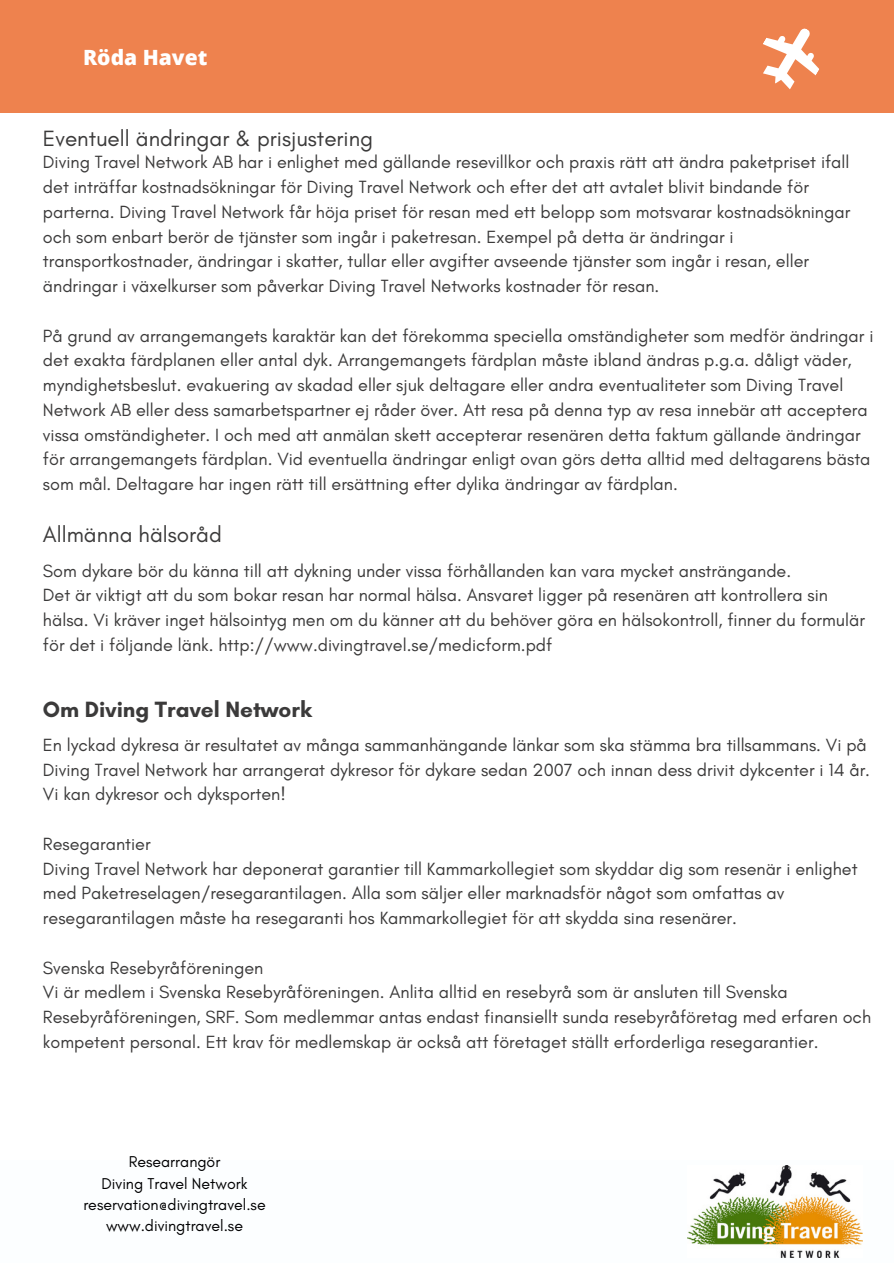
<style>
.page{position:relative;width:894px;height:1264px;background:#fff}
.page>*{position:absolute;margin:0;border:0;box-sizing:border-box;transform-origin:0 0}
.t1{font:22.5px "Glacial Indifference";color:#3b3a3a}
.t2{font:700 22.5px "Glacial Indifference";color:#3b3a3a}
.t3{font:800 21px "Open Sans";color:#fff}
.t4{font:18px/24.8px "Glacial Indifference";color:#3b3a3a}
.t5{font:15.9px "Glacial Indifference";color:#000}
</style>
<div class="page">
<div style="left:0;top:0;width:893px;height:113px;background:#ee824e"></div>
<svg style="left:763px;top:28px;width:56px;height:62px"></svg>
<img style="left:687px;top:1165px;width:175px;height:92px">
<p class="t3" style="left:83px;top:42px;width:126px">Röda Havet</p>
<p class="t1" style="left:43px;top:125px;width:332px">Eventuell ändringar &amp; prisjustering</p>
<h1 class="t4" style="left:43px;top:150px;width:808px">Diving Travel Network AB har i enlighet med gällande resevillkor och praxis rätt att ändra paketpriset ifall det inträffar kostnadsökningar för Diving Travel Network och efter det att avtalet blivit bindande för parterna. Diving Travel Network får höja priset för resan med ett belopp som motsvarar kostnadsökningar och som enbart berör de tjänster som ingår i paketresan. Exempel på detta är ändringar i transportkostnader, ändringar i skatter, tullar eller avgifter avseende tjänster som ingår i resan, eller ändringar i växelkurser som påverkar Diving Travel Networks kostnader för resan.</h1>
<p class="t4" style="left:43px;top:323px;width:831px">På grund av arrangemangets karaktär kan det förekomma speciella omständigheter som medför ändringar i det exakta färdplanen eller antal dyk. Arrangemangets färdplan måste ibland ändras p.g.a. dåligt väder, myndighetsbeslut. evakuering av skadad eller sjuk deltagare eller andra eventualiteter som Diving Travel Network AB eller dess samarbetspartner ej råder över. Att resa på denna typ av resa innebär att acceptera vissa omständigheter. I och med att anmälan skett accepterar resenären detta faktum gällande ändringar för arrangemangets färdplan. Vid eventuella ändringar enligt ovan görs detta alltid med deltagarens bästa som mål. Deltagare har ingen rätt till ersättning efter dylika ändringar av färdplan.</p>
<h2 class="t1" style="left:43px;top:521px;width:180px">Allmänna hälsoråd</h2>
<h3 class="t4" style="left:43px;top:558px;width:823px">Som dykare bör du känna till att dykning under vissa förhållanden kan vara mycket ansträngande.<br>Det är viktigt att du som bokar resan har normal hälsa. Ansvaret ligger på resenären att kontrollera sin hälsa. Vi kräver inget hälsointyg men om du känner att du behöver göra en hälsokontroll, finner du formulär för det i följande länk. http://www.divingtravel.se/medicform.pdf</h3>
<h3 class="t2" style="left:43px;top:695px;width:270px">Om Diving Travel Network</h3>
<h3 class="t4" style="left:43px;top:732px;width:828px">En lyckad dykresa är resultatet av många sammanhängande länkar som ska stämma bra tillsammans. Vi på<br>Diving Travel Network har arrangerat dykresor för dykare sedan 2007 och innan dess drivit dykcenter i 14 år.<br>Vi kan dykresor och dyksporten!</h3>
<h3 class="t4" style="left:43px;top:831px;width:816px">Resegarantier<br>Diving Travel Network har deponerat garantier till Kammarkollegiet som skyddar dig som resenär i enlighet med Paketreselagen/resegarantilagen. Alla som säljer eller marknadsför något som omfattas av resegarantilagen måste ha resegaranti hos Kammarkollegiet för att skydda sina resenärer.</h3>
<p class="t4" style="left:43px;top:955px;width:829px">Svenska Resebyråföreningen<br>Vi är medlem i Svenska Resebyråföreningen. Anlita alltid en resebyrå som är ansluten till Svenska Resebyråföreningen, SRF. Som medlemmar antas endast finansiellt sunda resebyråföretag med erfaren och kompetent personal. Ett krav för medlemskap är också att företaget ställt erforderliga resegarantier.</p>
<h3 class="t5" style="left:129px;top:1152px;width:93px">Researrangör</h3>
<h2 class="t5" style="left:101px;top:1173px;width:147px">Diving Travel Network</h2>
<h3 class="t5" style="left:83px;top:1194px;width:184px">reservation@divingtravel.se</h3>
<h1 class="t5" style="left:106px;top:1216px;width:138px">www.divingtravel.se</h1>
</div>
